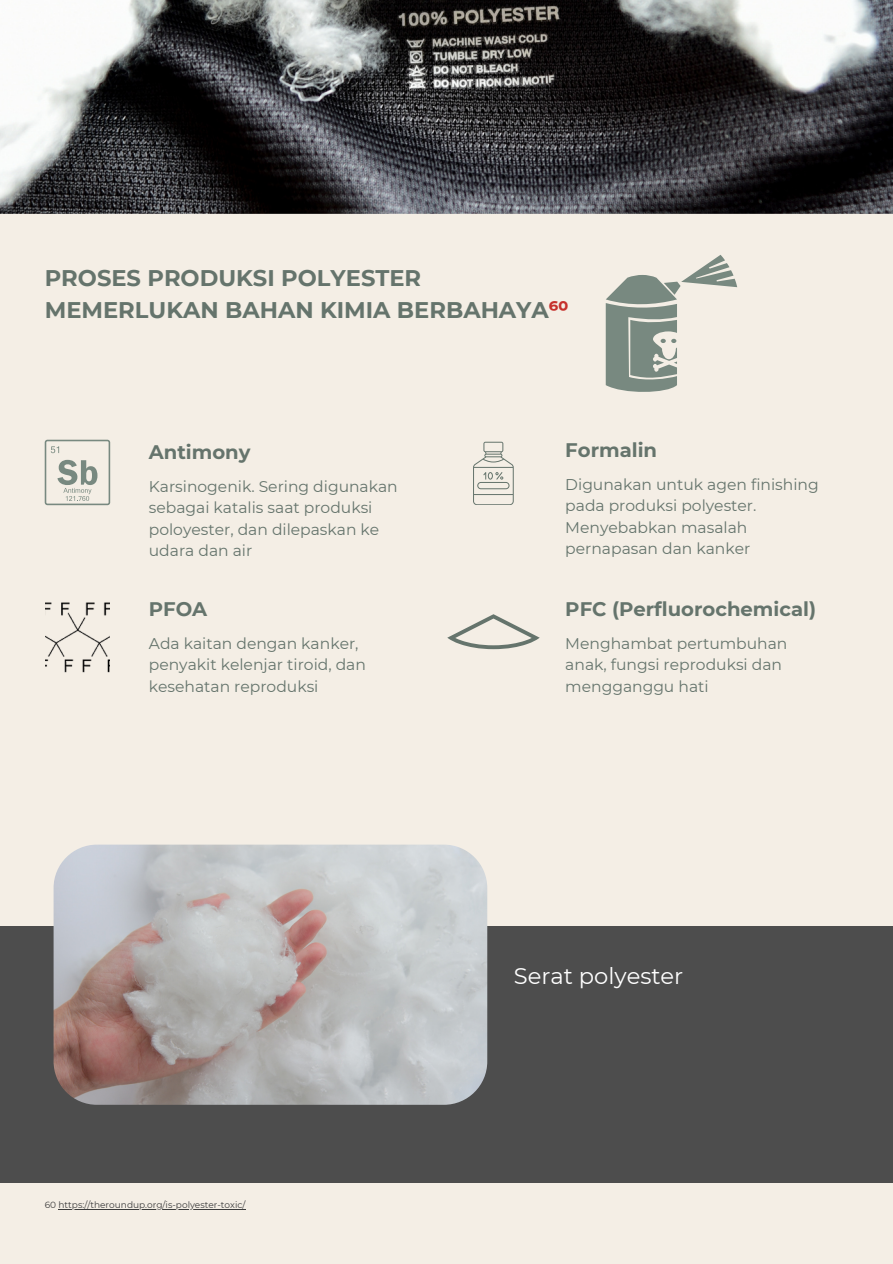
<style>
.page{position:relative;width:893px;height:1264px;background:#fff}
.page>*{position:absolute;margin:0;border:0;box-sizing:border-box;transform-origin:0 0}
.t1{font:700 22.65px/31.5px "Montserrat";color:#65746c}
.t2{font:22.65px "Montserrat";color:#fff}
.t3{font:700 19.65px "Montserrat";color:#65746c}
.t4{font:15.6px/21.3px "Montserrat";color:#65746c}
.t5{font:9px "Montserrat";color:#3b3b3b}
.s1{color:#c6302c}
</style>
<div class="page">
<div style="left:0;top:0;width:892px;height:1263px;background:#f4eee5"></div>
<div style="left:0;top:925px;width:892px;height:257px;background:#4d4d4d"></div>
<img style="left:0;top:0;width:892px;height:214px">
<img style="left:54px;top:844px;width:433px;height:260px;border-radius:43px">
<svg style="left:605px;top:255px;width:132px;height:137px"></svg>
<svg style="left:45px;top:440px;width:65px;height:65px"></svg>
<img style="left:46px;top:602px;width:64px;height:70px">
<svg style="left:473px;top:442px;width:40px;height:63px"></svg>
<svg style="left:447px;top:614px;width:92px;height:35px"></svg>
<hr style="left:59px;top:1208px;width:186px;height:1px;background:#3b3b3b">
<h4 class="t1" style="left:45px;top:262px;width:525px">PROSES PRODUKSI POLYESTER<br>MEMERLUKAN BAHAN KIMIA BERBAHAYA<span class="s1">⁶⁰</span></h4>
<h4 class="t3" style="left:149px;top:440px;width:103px">Antimony</h4>
<h5 class="t3" style="left:565px;top:438px;width:93px">Formalin</h5>
<p class="t4" style="left:149px;top:475px;width:250px">Karsinogenik. Sering digunakan sebagai katalis saat produksi poloyester, dan dilepaskan ke udara dan air</p>
<h3 class="t4" style="left:565px;top:473px;width:255px">Digunakan untuk agen finishing pada produksi polyester.<br>Menyebabkan masalah pernapasan dan kanker</h3>
<p class="t3" style="left:149px;top:597px;width:60px">PFOA</p>
<h4 class="t3" style="left:565px;top:597px;width:252px">PFC (Perfluorochemical)</h4>
<h5 class="t4" style="left:149px;top:632px;width:218px">Ada kaitan dengan kanker, penyakit kelenjar tiroid, dan kesehatan reproduksi</h5>
<p class="t4" style="left:565px;top:632px;width:224px">Menghambat pertumbuhan anak, fungsi reproduksi dan mengganggu hati</p>
<h5 class="t2" style="left:513px;top:962px;width:171px">Serat polyester</h5>
<p class="t5" style="left:45px;top:1199px;width:202px">60 https://theroundup.org/is-polyester-toxic/</p>
</div>
